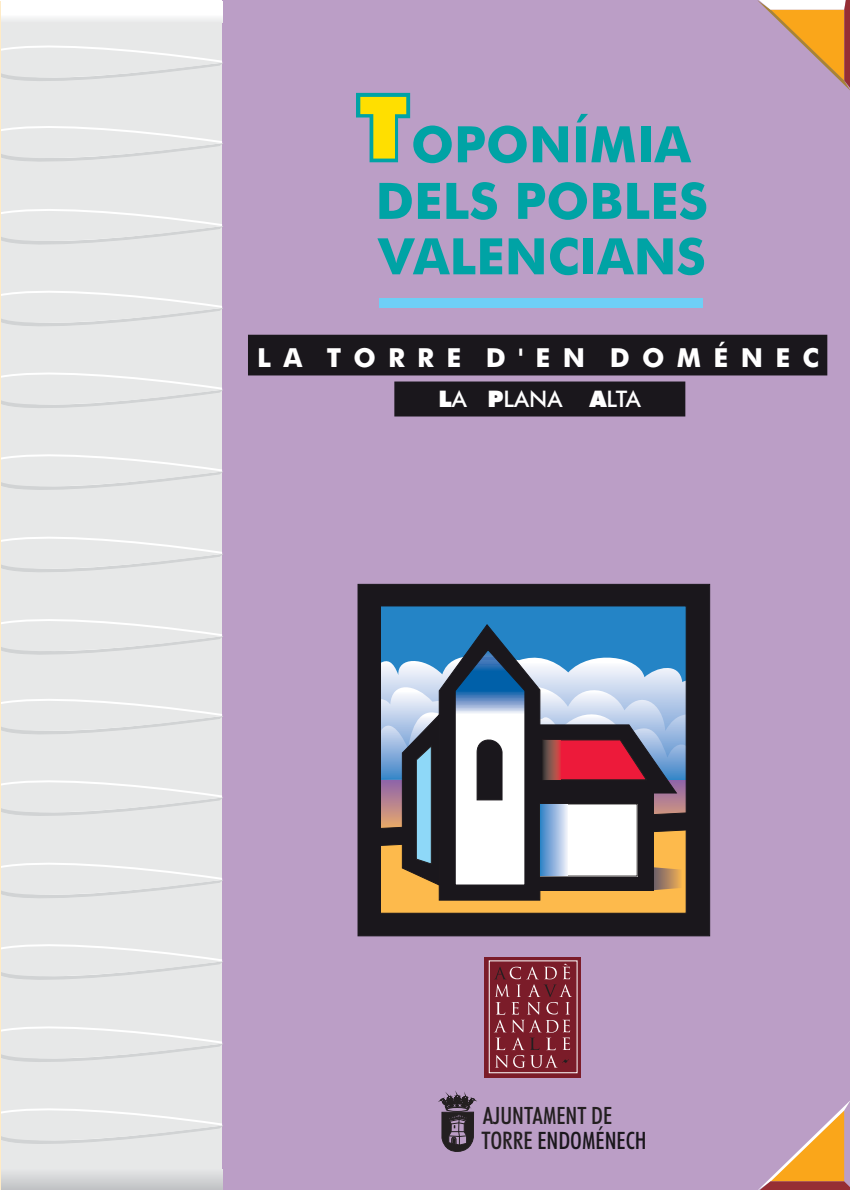
<style>
.page{position:relative;width:850px;height:1190px;background:#fff}
.page>*{position:absolute;margin:0;border:0;box-sizing:border-box;transform-origin:0 0}
.t1{font:500 50.4px/56px "Futura BT";color:#00a3a5;text-align:center}
.t2{font:500 26.2px "Futura BT";letter-spacing:.47em;color:#fff}
.t3{font:500 condensed 24px/24.2px "Futura BT";color:#231f20}
.t4{font:500 22.8px "Futura BT";color:#fff}
.t5{font:900 22.8px "Futura BT";color:#fff}
.s1{font-weight:500}
.s2{font-weight:900}
.s3{font-size:24.2px}
.s4{color:#1a171c}
</style>
<div class="page">
<div style="left:221px;top:0;width:629px;height:1190px;background:#bb9ec6"></div>
<div style="left:0;top:0;width:222px;height:1190px;background:#e7e8e8"></div>
<div style="left:248px;top:335px;width:579px;height:40px;background:#1a171c"></div>
<div style="left:379px;top:298px;width:323px;height:10px;background:#6ecff6"></div>
<svg style="left:1px;top:1108px;width:222px;height:36px"></svg>
<svg style="left:1px;top:1026px;width:222px;height:36px"></svg>
<svg style="left:1px;top:944px;width:222px;height:36px"></svg>
<svg style="left:1px;top:863px;width:222px;height:35px"></svg>
<svg style="left:1px;top:780px;width:222px;height:36px"></svg>
<svg style="left:1px;top:699px;width:222px;height:35px"></svg>
<svg style="left:1px;top:619px;width:222px;height:36px"></svg>
<svg style="left:1px;top:537px;width:222px;height:35px"></svg>
<svg style="left:1px;top:454px;width:222px;height:36px"></svg>
<svg style="left:1px;top:372px;width:222px;height:36px"></svg>
<svg style="left:1px;top:291px;width:222px;height:35px"></svg>
<svg style="left:1px;top:209px;width:222px;height:36px"></svg>
<svg style="left:1px;top:126px;width:222px;height:36px"></svg>
<svg style="left:1px;top:45px;width:222px;height:36px"></svg>
<svg style="left:358px;top:584px;width:352px;height:352px;background:#1c2a3a"></svg>
<svg style="left:376px;top:624px;width:322px;height:291px;background:#82858d"></svg>
<div style="left:0;top:1168px;width:222px;height:22px;background:linear-gradient(to bottom,#e7e8e9,#c1c4c5)"></div>
<svg style="left:1px;top:1px;width:221px;height:18px;background:#fdfdfd"></svg>
<svg style="left:757px;top:0;width:93px;height:91px"></svg>
<svg style="left:758px;top:1101px;width:92px;height:89px"></svg>
<svg style="left:356px;top:93px;width:54px;height:69px"></svg>
<hr style="left:0;top:0;width:1px;height:1190px;background:#ffebc6">
<hr style="left:0;top:0;width:222px;height:1px;background:#fff">
<div style="left:395px;top:382px;width:290px;height:34px;background:#1a171c"></div>
<svg style="left:440px;top:1095px;width:35px;height:57px"></svg>
<svg style="left:485px;top:957px;width:96px;height:120px;background:#832a36"></svg>
<svg style="left:494px;top:964px;width:78px;height:104px;background:#883440"></svg>
<div style="left:489px;top:961px;width:88px;height:112px;border:1px solid #fff"></div>
<p class="t1" style="left:376px;top:117px;width:334px">OPONÍMIA<br>DELS POBLES<br>VALENCIANS</p>
<p class="t2" style="left:257px;top:343px;width:564px">LA TORRE D'EN DOMÉNEC</p>
<p class="t5" style="left:439px;top:386px;width:30px">L<span class="s1">A</span></p>
<p class="t4" style="left:487px;top:386px;width:77px"><span class="s2">P</span>LANA</p>
<p class="t4" style="left:590px;top:386px;width:53px"><span class="s2">A</span>LTA</p>
<p class="t3" style="left:482px;top:1104px;width:167px">AJUNTAMENT DE<br><span class="s3">TORRE</span> <span class="s4">ENDOMÉNECH</span></p>
</div>
